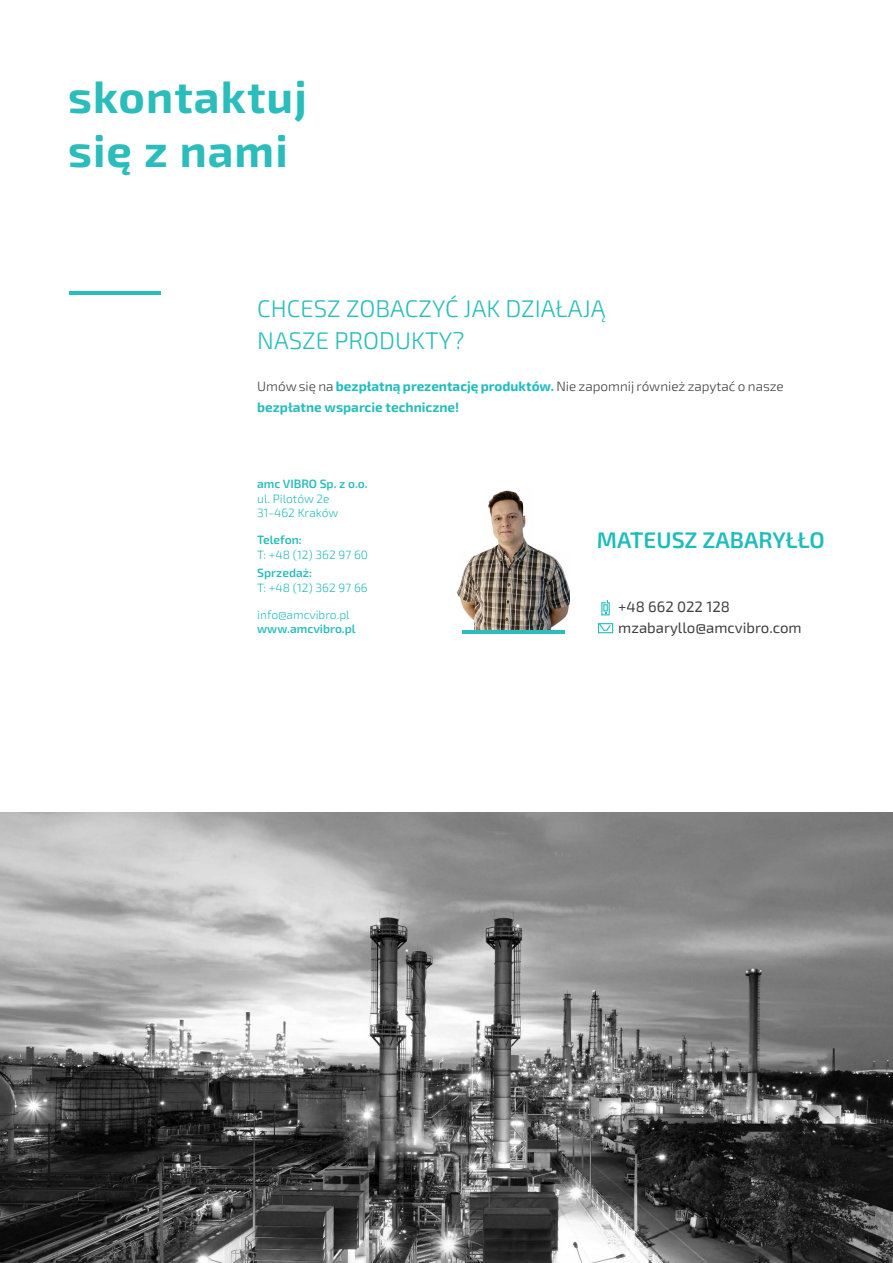
<style>
.page{position:relative;width:893px;height:1263px;background:#fff}
.page>*{position:absolute;margin:0;border:0;box-sizing:border-box;transform-origin:0 0}
.t1{font:700 45px/54px "Exo 2";letter-spacing:.025em;color:#2abdbb}
.t2{font:300 24px/31.5px "Exo 2";color:#2abdbb}
.t3{font:600 22.5px "Exo 2";color:#1fbcbc}
.t4{font:15px/21px "Exo 2";color:#414042}
.t5{font:300 13.5px/21px "Exo 2";color:#414042}
.t6{font:300 12px/14.4px "Exo 2";color:#2abdbb}
.t7{font:600 12px "Exo 2";color:#2abdbb}
.s1{font-weight:700;color:#1fbcbc}
.s2{font-weight:700;color:#2abdbb}
</style>
<div class="page">
<img style="left:0;top:812px;width:893px;height:451px">
<hr style="left:69px;top:291px;width:92px;height:3px;background:#2abdbb">
<svg style="left:598px;top:623px;width:15px;height:10px"></svg>
<svg style="left:601px;top:600px;width:9px;height:15px"></svg>
<img style="left:458px;top:490px;width:112px;height:140px">
<hr style="left:462px;top:630px;width:102px;height:3px;background:#2abdbb">
<h1 class="t1" style="left:68px;top:68px;width:240px">skontaktuj się z nami</h1>
<h2 class="t2" style="left:257px;top:292px;width:350px">CHCESZ ZOBACZYĆ JAK DZIAŁAJĄ<br>NASZE PRODUKTY?</h2>
<p class="t5" style="left:257px;top:375px;width:528px">Umów się na <span class="s1">bezpłatną prezentację produktów.</span> Nie zapomnij również zapytać o nasze <span class="s2">bezpłatne wsparcie techniczne!</span></p>
<p class="t7" style="left:257px;top:475px;width:112px">amc VIBRO Sp. z o.o.</p>
<p class="t6" style="left:257px;top:491px;width:83px">ul. Pilotów 2e<br>31-462 Kraków</p>
<p class="t7" style="left:257px;top:531px;width:46px">Telefon:</p>
<p class="t6" style="left:257px;top:547px;width:112px">T: +48 (12) 362 97 60</p>
<p class="t7" style="left:257px;top:564px;width:56px">Sprzedaż:</p>
<p class="t6" style="left:257px;top:580px;width:112px">T: +48 (12) 362 97 66</p>
<p class="t6" style="left:257px;top:607px;width:94px">info@amcvibro.pl</p>
<p class="t7" style="left:257px;top:620px;width:100px">www.amcvibro.pl</p>
<h3 class="t3" style="left:597px;top:524px;width:203px">MATEUSZ ZABARYŁŁO</h3>
<p class="t4" style="left:618px;top:596px;width:185px">+48 662 022 128 mzabaryllo@amcvibro.com</p>
</div>
